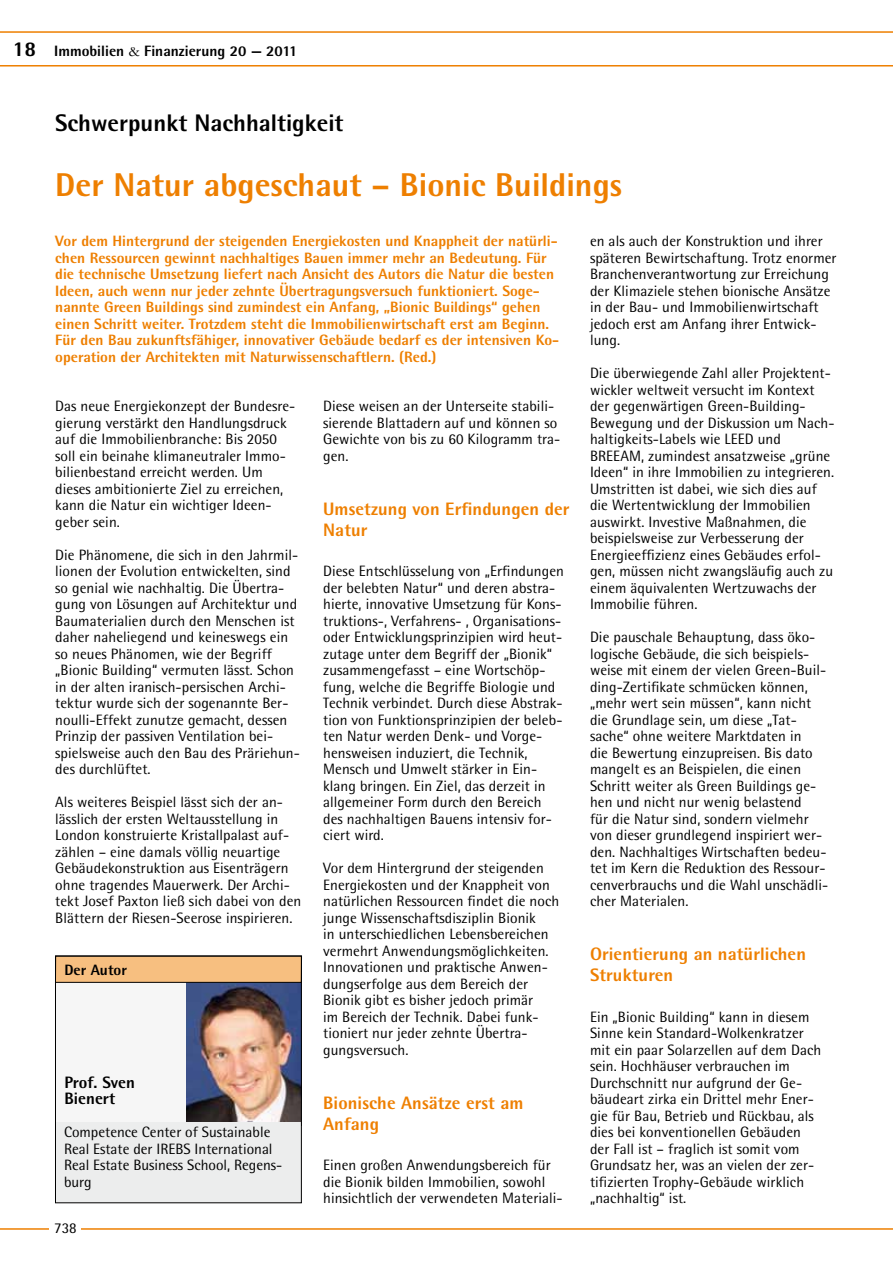
<style>
.page{position:relative;width:893px;height:1263px;background:#fff}
.page>*{position:absolute;margin:0;border:0;box-sizing:border-box;transform-origin:0 0}
.t1{font:800 33px "Rotis Semi Sans";color:#ee7f00}
.t2{font:800 24px "Rotis Semi Sans";color:#000}
.t3{font:800 21px "Rotis Semi Sans";color:#000}
.t4{font:800 18px/21px "Rotis Semi Sans";letter-spacing:.005em;color:#ee7f00}
.t5{font:800 16.5px/16.5px "Rotis Semi Sans";color:#000}
.t6{font:15px/16.5px "Rotis Semi Sans";letter-spacing:.005em;color:#000}
.t7{font:800 15px/16.5px "Rotis Semi Sans";color:#ee7f00}
.t8{font:800 15px "Rotis Semi Sans";color:#000}
.s1{font-family:"Garamond";font-weight:400}
</style>
<div class="page">
<hr style="left:0;top:1228px;width:893px;height:2px;background:#ee7f00">
<div style="left:50px;top:1213px;width:31px;height:31px;background:#fff"></div>
<svg style="left:0;top:31px;width:893px;height:36px"></svg>
<div style="left:55px;top:980px;width:247px;height:145px;background:#f6f6f6"></div>
<img style="left:186px;top:983px;width:114px;height:139px">
<div style="left:55px;top:1122px;width:246px;height:81px;background:#eceded"></div>
<div style="left:55px;top:956px;width:247px;height:26px;background:#f7bf80"></div>
<div style="left:55px;top:956px;width:247px;height:27px;border:1px solid #000"></div>
<div style="left:55px;top:956px;width:247px;height:247px;border:1px solid #000"></div>
<h3 class="t3" style="left:13px;top:35px;width:25px">18</h3>
<p class="t8" style="left:54px;top:41px;width:245px">Immobilien <span class="s1">&amp;</span> Finanzierung 20 — 2011</p>
<h2 class="t2" style="left:55px;top:107px;width:290px">Schwerpunkt Nachhaltigkeit</h2>
<h1 class="t1" style="left:55px;top:164px;width:568px">Der Natur abgeschaut – Bionic Buildings</h1>
<p class="t7" style="left:55px;top:232px;width:505px">Vor dem Hintergrund der steigenden Energiekosten und Knappheit der natürli&shy;chen Ressourcen gewinnt nachhaltiges Bauen immer mehr an Bedeutung. Für die technische Umsetzung liefert nach Ansicht des Autors die Natur die besten Ideen, auch wenn nur jeder zehnte Übertragungsversuch funktioniert. Soge&shy;nannte Green Buildings sind zumindest ein Anfang, „Bionic Buildings“ gehen einen Schritt weiter. Trotzdem steht die Immobilienwirtschaft erst am Beginn.<br>Für den Bau zukunftsfähiger, innovativer Gebäude bedarf es der intensiven Ko&shy;operation der Architekten mit Naturwissenschaftlern. (Red.)</p>
<p class="t6" style="left:55px;top:398px;width:242px">Das neue Energiekonzept der Bundesre&shy;gierung verstärkt den Handlungsdruck auf die Immobilienbranche: Bis 2050 soll ein beinahe klimaneutraler Immo&shy;bilienbestand erreicht werden. Um dieses ambitionierte Ziel zu erreichen, kann die Natur ein wichtiger Ideen&shy;geber sein.</p>
<p class="t6" style="left:55px;top:546px;width:246px">Die Phänomene, die sich in den Jahrmil&shy;lionen der Evolution entwickelten, sind so genial wie nachhaltig. Die Übertra&shy;gung von Lösungen auf Architektur und Baumaterialien durch den Menschen ist daher naheliegend und keineswegs ein so neues Phänomen, wie der Begriff „Bionic Building“ vermuten lässt. Schon in der alten iranisch-persischen Archi&shy;tektur wurde sich der sogenannte Ber&shy;noulli-Effekt zunutze gemacht, dessen Prinzip der passiven Ventilation bei&shy;spielsweise auch den Bau des Präriehun&shy;des durchlüftet.</p>
<p class="t6" style="left:55px;top:794px;width:247px">Als weiteres Beispiel lässt sich der an&shy;lässlich der ersten Weltausstellung in London konstruierte Kristallpalast auf&shy;zählen – eine damals völlig neuartige Gebäudekonstruktion aus Eisenträgern ohne tragendes Mauerwerk. Der Archi&shy;tekt Josef Paxton ließ sich dabei von den Blättern der Riesen-Seerose inspirieren.</p>
<p class="t8" style="left:64px;top:960px;width:64px">Der Autor</p>
<p class="t5" style="left:64px;top:1073px;width:72px">Prof. Sven<br>Bienert</p>
<p class="t6" style="left:64px;top:1124px;width:220px">Competence Center of Sustainable<br>Real Estate der IREBS International<br>Real Estate Business School, Regens&shy;burg</p>
<p class="t6" style="left:54px;top:1219px;width:24px">738</p>
<p class="t6" style="left:55px;top:1223px;width:22px">xxx</p>
<p class="t6" style="left:323px;top:398px;width:239px">Diese weisen an der Unterseite stabili&shy;sierende Blattadern auf und können so<br>Gewichte von bis zu 60 Kilogramm tra&shy;gen.</p>
<p class="t4" style="left:323px;top:498px;width:248px">Umsetzung von Erfindungen der<br>Natur</p>
<p class="t6" style="left:323px;top:563px;width:242px">Diese Entschlüsselung von „Erfindungen der belebten Natur“ und deren abstra&shy;hierte, innovative Umsetzung für Kons&shy;truktions-, Verfahrens- , Organisations&shy;oder Entwicklungsprinzipien wird heut&shy;zutage unter dem Begriff der „Bionik“ zusammengefasst – eine Wortschöp&shy;fung, welche die Begriffe Biologie und Technik verbindet. Durch diese Abstrak&shy;tion von Funktionsprinzipien der beleb&shy;ten Natur werden Denk- und Vorge&shy;hensweisen induziert, die Technik, Mensch und Umwelt stärker in Ein&shy;klang bringen. Ein Ziel, das derzeit in allgemeiner Form durch den Bereich des nachhaltigen Bauens intensiv for&shy;ciert wird.</p>
<p class="t6" style="left:323px;top:860px;width:238px">Vor dem Hintergrund der steigenden Energiekosten und der Knappheit von natürlichen Ressourcen findet die noch junge Wissenschaftsdisziplin Bionik<br>in unterschiedlichen Lebensbereichen vermehrt Anwendungsmöglichkeiten.<br>Innovationen und praktische Anwen&shy;dungserfolge aus dem Bereich der Bionik gibt es bisher jedoch primär<br>im Bereich der Technik. Dabei funk&shy;tioniert nur jeder zehnte Übertra&shy;gungsversuch.</p>
<p class="t4" style="left:323px;top:1092px;width:202px">Bionische Ansätze erst am<br>Anfang</p>
<p class="t6" style="left:323px;top:1157px;width:241px">Einen großen Anwendungsbereich für die Bionik bilden Immobilien, sowohl hinsichtlich der verwendeten Materiali-</p>
<p class="t6" style="left:590px;top:233px;width:248px">en als auch der Konstruktion und ihrer späteren Bewirtschaftung. Trotz enormer Branchenverantwortung zur Erreichung der Klimaziele stehen bionische Ansätze in der Bau- und Immobilienwirtschaft jedoch erst am Anfang ihrer Entwick&shy;lung.</p>
<p class="t6" style="left:590px;top:365px;width:246px">Die überwiegende Zahl aller Projektent&shy;wickler weltweit versucht im Kontext der gegenwärtigen Green-Building-Bewegung und der Diskussion um Nach&shy;haltigkeits-Labels wie LEED und BREEAM, zumindest ansatzweise „grüne Ideen“ in ihre Immobilien zu integrieren.<br>Umstritten ist dabei, wie sich dies auf die Wertentwicklung der Immobilien auswirkt. Investive Maßnahmen, die beispielsweise zur Verbesserung der Energieeffizienz eines Gebäudes erfol&shy;gen, müssen nicht zwangsläufig auch zu einem äquivalenten Wertzuwachs der Immobilie führen.</p>
<p class="t6" style="left:590px;top:629px;width:240px">Die pauschale Behauptung, dass öko&shy;logische Gebäude, die sich beispiels&shy;weise mit einem der vielen Green-Buil&shy;ding-Zertifikate schmücken können, „mehr wert sein müssen“, kann nicht die Grundlage sein, um diese „Tat&shy;sache“ ohne weitere Marktdaten in<br>die Bewertung einzupreisen. Bis dato mangelt es an Beispielen, die einen Schritt weiter als Green Buildings ge&shy;hen und nicht nur wenig belastend<br>für die Natur sind, sondern vielmehr von dieser grundlegend inspiriert wer&shy;den. Nachhaltiges Wirtschaften bedeu&shy;tet im Kern die Reduktion des Ressour&shy;cenverbrauchs und die Wahl unschädli&shy;cher Materialen.</p>
<p class="t4" style="left:590px;top:943px;width:218px">Orientierung an natürlichen<br>Strukturen</p>
<p class="t6" style="left:590px;top:1008px;width:233px">Ein „Bionic Building“ kann in diesem Sinne kein Standard-Wolkenkratzer mit ein paar Solarzellen auf dem Dach sein. Hochhäuser verbrauchen im Durchschnitt nur aufgrund der Ge&shy;bäudeart zirka ein Drittel mehr Ener&shy;gie für Bau, Betrieb und Rückbau, als dies bei konventionellen Gebäuden der Fall ist – fraglich ist somit vom Grundsatz her, was an vielen der zer&shy;tifizierten Trophy-Gebäude wirklich „nachhaltig“ ist.</p>
</div>
